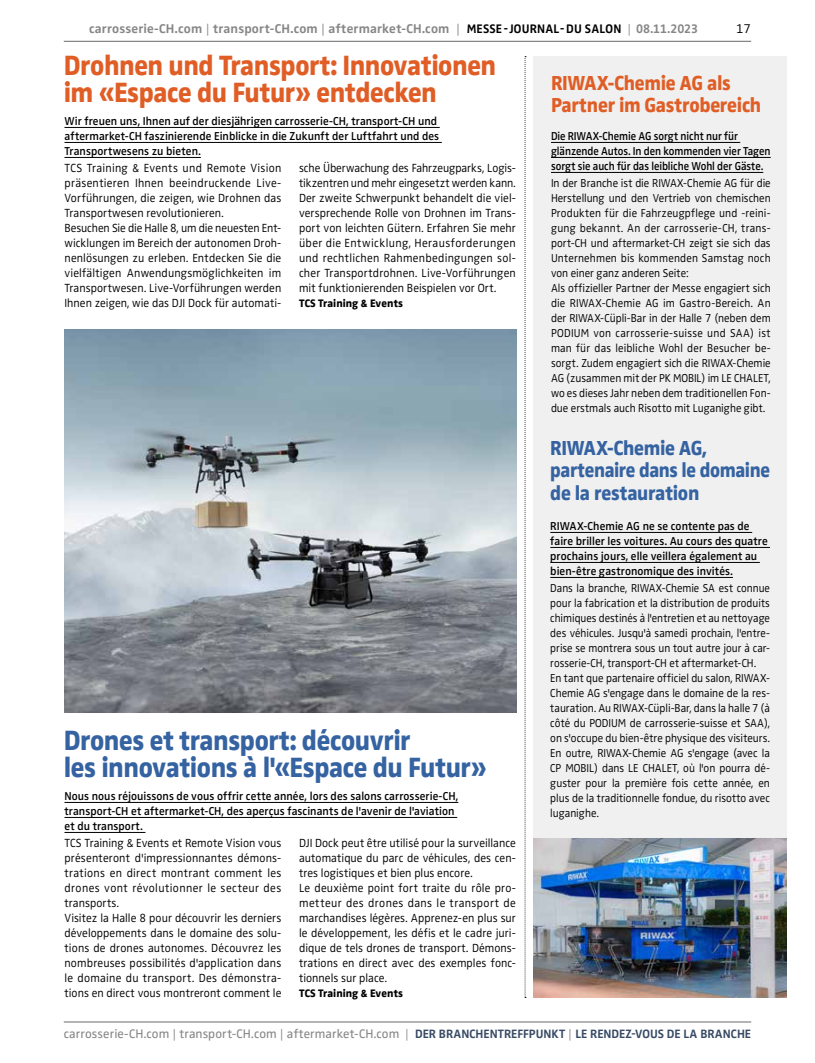
<style>
.page{position:relative;width:815px;height:1063px;background:#fff}
.page>*{position:absolute;margin:0;border:0;box-sizing:border-box;transform-origin:0 0}
.t1{font:800 28.88px/27.5px "Zwo Pro";letter-spacing:-.015em;color:#3563a2;scale:.9 1}
.t2{font:800 28.88px/27.5px "Zwo Pro";letter-spacing:-.015em;color:#e05e26;scale:.9 1}
.t3{font:800 21px/22.5px "Zwo Pro";letter-spacing:-.02em;color:#3563a2;scale:.9 1}
.t4{font:800 21px/22.5px "Zwo Pro";letter-spacing:-.015em;color:#e05e26;scale:.9 1}
.t5{font:700 13.12px "Zwo Pro";letter-spacing:.01em;color:#878787}
.t6{font:300 13.12px "Zwo Pro";color:#000}
.t7{font:12.75px "Zwo Pro";letter-spacing:.005em;color:#878787}
.t8{font:300 12.25px/15px "Zwo Pro";letter-spacing:.01em;color:#000;scale:.95 1}
.t9{font:300 12.25px/15px "Zwo Pro";letter-spacing:.01em;color:#000;text-align:justify;scale:.94 1}
.t10{font:300 11.88px/15px "Zwo Pro";color:#000;scale:.92 1}
.t11{font:300 11.88px/15px "Zwo Pro";color:#000;scale:.93 1}
.t12{font:600 11.88px/15px "Zwo Pro";letter-spacing:.005em;color:#000;scale:.95 1}
.t13{font:600 11.88px/15px "Zwo Pro";letter-spacing:.005em;color:#000;scale:.9 1}
.t14{font:800 11.25px "Zwo Pro";letter-spacing:.005em;color:#000;scale:.95 1}
.s1{font-weight:300}
.s2{font-size:12.75px;color:#000}
.s3{font-weight:300;font-size:12.75px}
.s4{font-size:12.75px}
.s5{font-weight:700;font-size:12.5px;color:#374964}
</style>
<div class="page">
<hr style="left:64px;top:41px;width:687px;height:1px;background:#878787">
<hr style="left:64px;top:1021px;width:687px;height:2px;background:#878787">
<hr style="left:64px;top:127px;width:376px;height:1px;background:#000">
<hr style="left:64px;top:142px;width:378px;height:1px;background:#000">
<hr style="left:64px;top:157px;width:137px;height:1px;background:#000">
<hr style="left:64px;top:802px;width:394px;height:1px;background:#000">
<hr style="left:64px;top:817px;width:393px;height:1px;background:#000">
<hr style="left:64px;top:832px;width:81px;height:1px;background:#000">
<img style="left:64px;top:330px;width:452px;height:382px">
<div style="left:534px;top:57px;width:253px;height:940px;background:#f0f0f0"></div>
<hr style="left:551px;top:142px;width:189px;height:1px;background:#000">
<hr style="left:551px;top:157px;width:220px;height:1px;background:#000">
<hr style="left:551px;top:172px;width:212px;height:1px;background:#000">
<hr style="left:550px;top:532px;width:202px;height:1px;background:#000">
<hr style="left:550px;top:547px;width:220px;height:1px;background:#000">
<hr style="left:550px;top:562px;width:210px;height:1px;background:#000">
<hr style="left:550px;top:577px;width:183px;height:1px;background:#000">
<img style="left:533px;top:839px;width:253px;height:158px">
<svg style="left:525px;top:56px;width:1px;height:942px"></svg>
<p class="t5" style="left:89px;top:19px;width:610px">carrosserie-CH.com <span class="s1">|</span> transport-CH.com <span class="s1">|</span> aftermarket-CH.com <span class="s1">|</span> <span class="s2">MESSE -JOURNAL-DU SALON</span> <span class="s3">|</span> <span class="s4">08.11.2023</span></p>
<p class="t6" style="left:736px;top:19px;width:17px">17</p>
<h1 class="t2" style="left:64px;top:49px;width:482px">Drohnen und Transport: Innovationen im «Espace du Futur» entdecken</h1>
<p class="t12" style="left:64px;top:113px;width:396px">Wir freuen uns, Ihnen auf der diesjährigen carrosserie-CH, transport-CH und aftermarket-CH faszinierende Einblicke in die Zukunft der Luftfahrt und des<br>Transportwesens zu bieten.</p>
<p class="t8" style="left:64px;top:160px;width:230px">TCS Training &amp; Events und Remote Vision präsentieren Ihnen beeindruckende Live-Vorführungen, die zeigen, wie Drohnen das Transportwesen revolutionieren.<br>Besuchen Sie die Halle 8, um die neuesten Ent&shy;wicklungen im Bereich der autonomen Droh&shy;nenlösungen zu erleben. Entdecken Sie die vielfältigen Anwendungsmöglichkeiten im Transportwesen. Live-Vorführungen werden Ihnen zeigen, wie das DJI Dock für automati-</p>
<p class="t9" style="left:299px;top:160px;width:232px">sche Überwachung des Fahrzeugparks, Logis&shy;tikzentren und mehr eingesetzt werden kann.<br>Der zweite Schwerpunkt behandelt die viel&shy;versprechende Rolle von Drohnen im Trans&shy;port von leichten Gütern. Erfahren Sie mehr über die Entwicklung, Herausforderungen und rechtlichen Rahmenbedingungen sol&shy;cher Transportdrohnen. Live-Vorführungen mit funktionierenden Beispielen vor Ort.</p>
<p class="t14" style="left:299px;top:295px;width:111px">TCS Training &amp; Events</p>
<h1 class="t1" style="left:64px;top:724px;width:471px">Drones et transport: découvrir<br>les innovations à l'«Espace du Futur»</h1>
<p class="t12" style="left:64px;top:788px;width:416px">Nous nous réjouissons de vous offrir cette année, lors des salons carrosserie-CH, transport-CH et aftermarket-CH, des aperçus fascinants de l'avenir de l'aviation et du transport.</p>
<p class="t8" style="left:64px;top:835px;width:230px">TCS Training &amp; Events et Remote Vision vous présenteront d'impressionnantes démons&shy;trations en direct montrant comment les drones vont révolutionner le secteur des transports.<br>Visitez la Halle 8 pour découvrir les derniers développements dans le domaine des solu&shy;tions de drones autonomes. Découvrez les nombreuses possibilités d'application dans le domaine du transport. Des démonstra&shy;tions en direct vous montreront comment le</p>
<p class="t8" style="left:299px;top:835px;width:230px">DJI Dock peut être utilisé pour la surveillance automatique du parc de véhicules, des cen&shy;tres logistiques et bien plus encore.<br>Le deuxième point fort traite du rôle pro&shy;metteur des drones dans le transport de marchandises légères. Apprenez-en plus sur le développement, les défis et le cadre juri&shy;dique de tels drones de transport. Démons&shy;trations en direct avec des exemples fonc&shy;tionnels sur place.</p>
<p class="t14" style="left:299px;top:985px;width:111px">TCS Training &amp; Events</p>
<h2 class="t4" style="left:551px;top:70px;width:235px">RIWAX-Chemie AG als<br>Partner im Gastrobereich</h2>
<p class="t13" style="left:551px;top:128px;width:245px">Die RIWAX-Chemie AG sorgt nicht nur für glänzende Autos. In den kommenden vier Tagen sorgt sie auch für das leibliche Wohl der Gäste.</p>
<p class="t11" style="left:551px;top:175px;width:238px">In der Branche ist die RIWAX-Chemie AG für die Herstellung und den Vertrieb von chemischen Produkten für die Fahrzeugpflege und -reini&shy;gung bekannt. An der carrosserie-CH, trans&shy;port-CH und aftermarket-CH zeigt sie sich das Unternehmen bis kommenden Samstag noch von einer ganz anderen Seite:<br>Als offizieller Partner der Messe engagiert sich die RIWAX-Chemie AG im Gastro-Bereich. An der RIWAX-Cüpli-Bar in der Halle 7 (neben dem PODIUM von carrosserie-suisse und SAA) ist man für das leibliche Wohl der Besucher be&shy;sorgt. Zudem engagiert sich die RIWAX-Chemie AG (zusammen mit der PK MOBIL) im LE CHALET, wo es dieses Jahr neben dem traditionellen Fon&shy;due erstmals auch Risotto mit Luganighe gibt.</p>
<h2 class="t3" style="left:550px;top:435px;width:246px">RIWAX-Chemie AG, partenaire dans le domaine de la restauration</h2>
<p class="t12" style="left:550px;top:518px;width:230px">RIWAX-Chemie AG ne se contente pas de faire briller les voitures. Au cours des quatre prochains jours, elle veillera également au bien-être gastronomique des invités.</p>
<p class="t10" style="left:550px;top:580px;width:240px">Dans la branche, RIWAX-Chemie SA est connue pour la fabrication et la distribution de produits chimiques destinés à l'entretien et au nettoyage des véhicules. Jusqu'à samedi prochain, l'entre&shy;prise se montrera sous un tout autre jour à car&shy;rosserie-CH, transport-CH et aftermarket-CH.<br>En tant que partenaire officiel du salon, RIWAX-Chemie AG s'engage dans le domaine de la res&shy;tauration. Au RIWAX-Cüpli-Bar, dans la halle 7 (à côté du PODIUM de carrosserie-suisse et SAA), on s'occupe du bien-être physique des visiteurs.<br>En outre, RIWAX-Chemie AG s'engage (avec la CP MOBIL) dans LE CHALET, où l'on pourra dé&shy;guster pour la première fois cette année, en plus de la traditionnelle fondue, du risotto avec luganighe.</p>
<p class="t7" style="left:64px;top:1024px;width:689px">carrosserie-CH.com <span class="s1">|</span> transport-CH.com <span class="s1">|</span> aftermarket-CH.com <span class="s1">|</span> <span class="s5">DER BRANCHENTREFFPUNKT</span> <span class="s1">|</span> <span class="s5">LE RENDEZ-VOUS DE LA BRANCHE</span></p>
</div>
